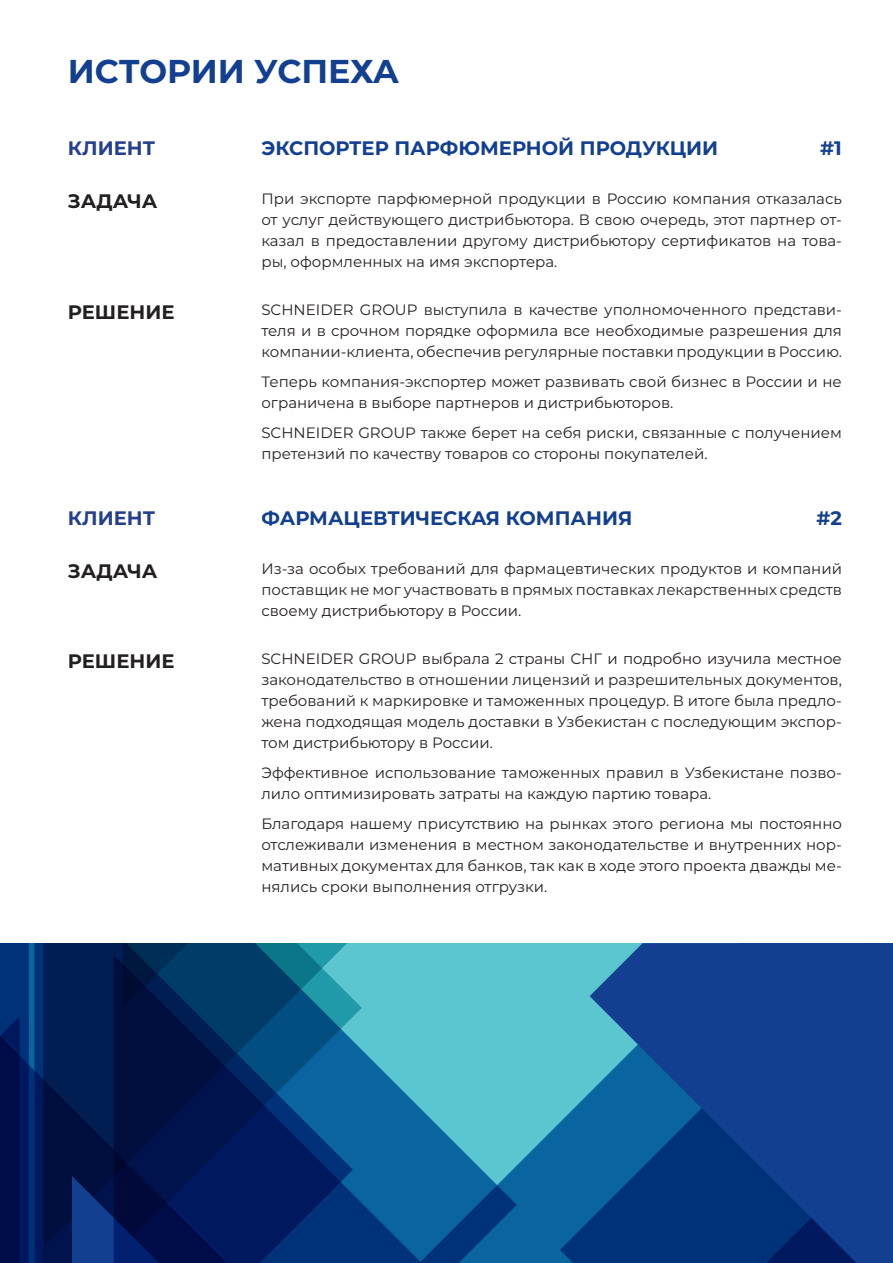
<style>
.page{position:relative;width:893px;height:1263px;background:#fff}
.page>*{position:absolute;margin:0;border:0;box-sizing:border-box;transform-origin:0 0}
.t1{font:700 33px "Montserrat";letter-spacing:-.005em;color:#123f90}
.t2{font:700 19.5px "Montserrat";color:#123f90}
.t3{font:700 19.5px "Montserrat";color:#231f20}
.t4{font:700 19.5px "Montserrat";color:#253f8e}
.t5{font:15px/21px "Montserrat";color:#231f20;text-align:justify}
</style>
<div class="page">
<svg style="left:0;top:943px;width:387px;height:320px;background:#02235a"></svg>
<svg style="left:72px;top:1176px;width:42px;height:87px;background:#0d337d"></svg>
<svg style="left:387px;top:943px;width:173px;height:320px;background:#40a5be"></svg>
<svg style="left:560px;top:943px;width:30px;height:320px;background:#3292b4"></svg>
<svg style="left:590px;top:943px;width:303px;height:320px;background:#0f448e"></svg>
<svg style="left:114px;top:955px;width:364px;height:308px;background:#10487a"></svg>
<h1 class="t1" style="left:68px;top:47px;width:333px">ИСТОРИИ УСПЕХА</h1>
<h2 class="t4" style="left:68px;top:134px;width:89px">КЛИЕНТ</h2>
<h2 class="t3" style="left:68px;top:187px;width:91px">ЗАДАЧА</h2>
<h2 class="t3" style="left:68px;top:298px;width:108px">РЕШЕНИЕ</h2>
<h2 class="t2" style="left:261px;top:134px;width:458px">ЭКСПОРТЕР ПАРФЮМЕРНОЙ ПРОДУКЦИИ</h2>
<h2 class="t2" style="left:820px;top:134px;width:23px">#1</h2>
<p class="t5" style="left:261px;top:187px;width:582px">При экспорте парфюмерной продукции в Россию компания отказалась от услуг действующего дистрибьютора. В свою очередь, этот партнер от&shy;казал в предоставлении другому дистрибьютору сертификатов на това&shy;ры, оформленных на имя экспортера.</p>
<p class="t5" style="left:261px;top:299px;width:582px">SCHNEIDER GROUP выступила в качестве уполномоченного представи&shy;теля и в срочном порядке оформила все необходимые разрешения для компании-клиента, обеспечив регулярные поставки продукции в Россию.</p>
<p class="t5" style="left:261px;top:371px;width:582px">Теперь компания-экспортер может развивать свой бизнес в России и не ограничена в выборе партнеров и дистрибьюторов.</p>
<p class="t5" style="left:261px;top:422px;width:582px">SCHNEIDER GROUP также берет на себя риски, связанные с получением претензий по качеству товаров со стороны покупателей.</p>
<h2 class="t4" style="left:68px;top:504px;width:89px">КЛИЕНТ</h2>
<h2 class="t3" style="left:68px;top:557px;width:91px">ЗАДАЧА</h2>
<h2 class="t2" style="left:261px;top:504px;width:372px">ФАРМАЦЕВТИЧЕСКАЯ КОМПАНИЯ</h2>
<p class="t5" style="left:261px;top:557px;width:582px">Из-за особых требований для фармацевтических продуктов и компаний поставщик не мог участвовать в прямых поставках лекарственных средств своему дистрибьютору в России.</p>
<h2 class="t2" style="left:816px;top:504px;width:27px">#2</h2>
<h2 class="t3" style="left:68px;top:647px;width:108px">РЕШЕНИЕ</h2>
<p class="t5" style="left:261px;top:648px;width:582px">SCHNEIDER GROUP выбрала 2 страны СНГ и подробно изучила местное законодательство в отношении лицензий и разрешительных документов, требований к маркировке и таможенных процедур. В итоге была предло&shy;жена подходящая модель доставки в Узбекистан с последующим экспор&shy;том дистрибьютору в России.</p>
<p class="t5" style="left:261px;top:762px;width:582px">Эффективное использование таможенных правил в Узбекистане позво&shy;лило оптимизировать затраты на каждую партию товара.</p>
<p class="t5" style="left:261px;top:813px;width:582px">Благодаря нашему присутствию на рынках этого региона мы постоянно отслеживали изменения в местном законодательстве и внутренних нор&shy;мативных документах для банков, так как в ходе этого проекта дважды ме&shy;нялись сроки выполнения отгрузки.</p>
</div>
